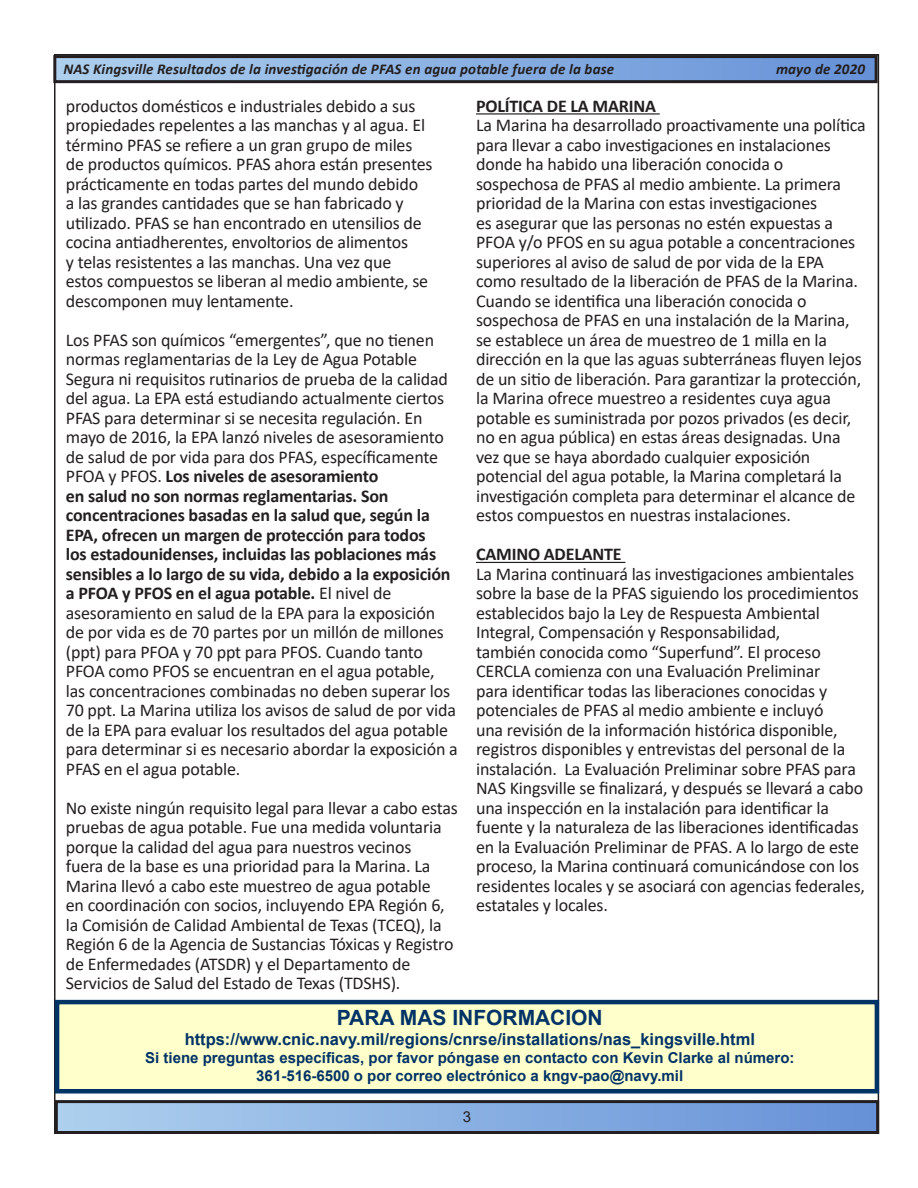
<style>
.page{position:relative;width:918px;height:1188px;background:#fff}
.page>*{position:absolute;margin:0;border:0;box-sizing:border-box;transform-origin:0 0}
.t1{font:700 21px "Arial";color:#036}
.t2{font:18px/19.5px "Calibri";letter-spacing:-.01em;color:#231f20}
.t3{font:700 18px "Calibri";letter-spacing:-.01em;color:#231f20}
.t4{font:700 16.5px "Arial";color:#036}
.t5{font:700 15px "Arial";color:#036}
.t6{font:italic 700 15px "Calibri";letter-spacing:.01em;color:#231f20}
.t7{font:15px "Arial";color:#231f20}
.s1{font-weight:700}
</style>
<div class="page">
<div style="left:56px;top:1102px;width:822px;height:30px;background:linear-gradient(to right,#aed0ee,#6691d7)"></div>
<div style="left:55px;top:1100px;width:824px;height:34px;border:3px solid #231f20"></div>
<div style="left:55px;top:1000px;width:824px;height:94px;background:#ffc;border:4px solid #036"></div>
<div style="left:55px;top:57px;width:821px;height:25px;background:linear-gradient(to right,#aed0ee,#6691d7)"></div>
<div style="left:53px;top:55px;width:825px;height:28px;border:3px solid #231f20"></div>
<hr style="left:476px;top:113px;width:184px;height:2px;background:#231f20">
<hr style="left:476px;top:562px;width:149px;height:1px;background:#231f20">
<p class="t6" style="left:63px;top:58px;width:552px">NAS Kingsville Resultados de la investigación de PFAS en agua potable fuera de la base</p>
<p class="t6" style="left:776px;top:58px;width:91px">mayo de 2020</p>
<p class="t2" style="left:66px;top:96px;width:368px">productos domésticos e industriales debido a sus propiedades repelentes a las manchas y al agua. El término PFAS se refiere a un gran grupo de miles de productos químicos. PFAS ahora están presentes prácticamente en todas partes del mundo debido<br>a las grandes cantidades que se han fabricado y utilizado. PFAS se han encontrado en utensilios de cocina antiadherentes, envoltorios de alimentos<br>y telas resistentes a las manchas. Una vez que estos compuestos se liberan al medio ambiente, se descomponen muy lentamente.</p>
<p class="t2" style="left:66px;top:330px;width:393px">Los PFAS son químicos “emergentes”, que no tienen normas reglamentarias de la Ley de Agua Potable Segura ni requisitos rutinarios de prueba de la calidad del agua. La EPA está estudiando actualmente ciertos PFAS para determinar si se necesita regulación. En mayo de 2016, la EPA lanzó niveles de asesoramiento de salud de por vida para dos PFAS, específicamente PFOA y PFOS. <span class="s1">Los niveles de asesoramiento<br>en salud no son normas reglamentarias. Son concentraciones basadas en la salud que, según la EPA, ofrecen un margen de protección para todos<br>los estadounidenses, incluidas las poblaciones más sensibles a lo largo de su vida, debido a la exposición a PFOA y PFOS en el agua potable.</span> El nivel de asesoramiento en salud de la EPA para la exposición de por vida es de 70 partes por un millón de millones (ppt) para PFOA y 70 ppt para PFOS. Cuando tanto PFOA como PFOS se encuentran en el agua potable, las concentraciones combinadas no deben superar los 70 ppt. La Marina utiliza los avisos de salud de por vida de la EPA para evaluar los resultados del agua potable para determinar si es necesario abordar la exposición a PFAS en el agua potable.</p>
<p class="t2" style="left:66px;top:798px;width:394px">No existe ningún requisito legal para llevar a cabo estas pruebas de agua potable. Fue una medida voluntaria porque la calidad del agua para nuestros vecinos<br>fuera de la base es una prioridad para la Marina. La Marina llevó a cabo este muestreo de agua potable<br>en coordinación con socios, incluyendo EPA Región 6, la Comisión de Calidad Ambiental de Texas (TCEQ), la Región 6 de la Agencia de Sustancias Tóxicas y Registro de Enfermedades (ATSDR) y el Departamento de Servicios de Salud del Estado de Texas (TDSHS).</p>
<p class="t3" style="left:476px;top:93px;width:181px">POLÍTICA DE LA MARINA</p>
<p class="t2" style="left:476px;top:115px;width:391px">La Marina ha desarrollado proactivamente una política para llevar a cabo investigaciones en instalaciones donde ha habido una liberación conocida o sospechosa de PFAS al medio ambiente. La primera prioridad de la Marina con estas investigaciones<br>es asegurar que las personas no estén expuestas a PFOA y/o PFOS en su agua potable a concentraciones superiores al aviso de salud de por vida de la EPA como resultado de la liberación de PFAS de la Marina.<br>Cuando se identifica una liberación conocida o sospechosa de PFAS en una instalación de la Marina, se establece un área de muestreo de 1 milla en la dirección en la que las aguas subterráneas fluyen lejos de un sitio de liberación. Para garantizar la protección, la Marina ofrece muestreo a residentes cuya agua potable es suministrada por pozos privados (es decir, no en agua pública) en estas áreas designadas. Una vez que se haya abordado cualquier exposición potencial del agua potable, la Marina completará la investigación completa para determinar el alcance de estos compuestos en nuestras instalaciones.</p>
<p class="t3" style="left:476px;top:542px;width:147px">CAMINO ADELANTE</p>
<p class="t2" style="left:476px;top:564px;width:390px">La Marina continuará las investigaciones ambientales sobre la base de la PFAS siguiendo los procedimientos establecidos bajo la Ley de Respuesta Ambiental Integral, Compensación y Responsabilidad,<br>también conocida como “Superfund”. El proceso CERCLA comienza con una Evaluación Preliminar<br>para identificar todas las liberaciones conocidas y potenciales de PFAS al medio ambiente e incluyó<br>una revisión de la información histórica disponible, registros disponibles y entrevistas del personal de la instalación. La Evaluación Preliminar sobre PFAS para NAS Kingsville se finalizará, y después se llevará a cabo una inspección en la instalación para identificar la fuente y la naturaleza de las liberaciones identificadas en la Evaluación Preliminar de PFAS. A lo largo de este proceso, la Marina continuará comunicándose con los residentes locales y se asociará con agencias federales, estatales y locales.</p>
<p class="t1" style="left:337px;top:1003px;width:267px">PARA MAS INFORMACION</p>
<p class="t4" style="left:185px;top:1028px;width:572px">https://www.cnic.navy.mil/regions/cnrse/installations/nas_kingsville.html</p>
<p class="t5" style="left:145px;top:1047px;width:651px">Si tiene preguntas específicas, por favor póngase en contacto con Kevin Clarke al número:</p>
<p class="t5" style="left:256px;top:1065px;width:429px">361-516-6500 o por correo electrónico a kngv-pao@navy.mil</p>
<p class="t7" style="left:463px;top:1106px;width:10px">3</p>
</div>
